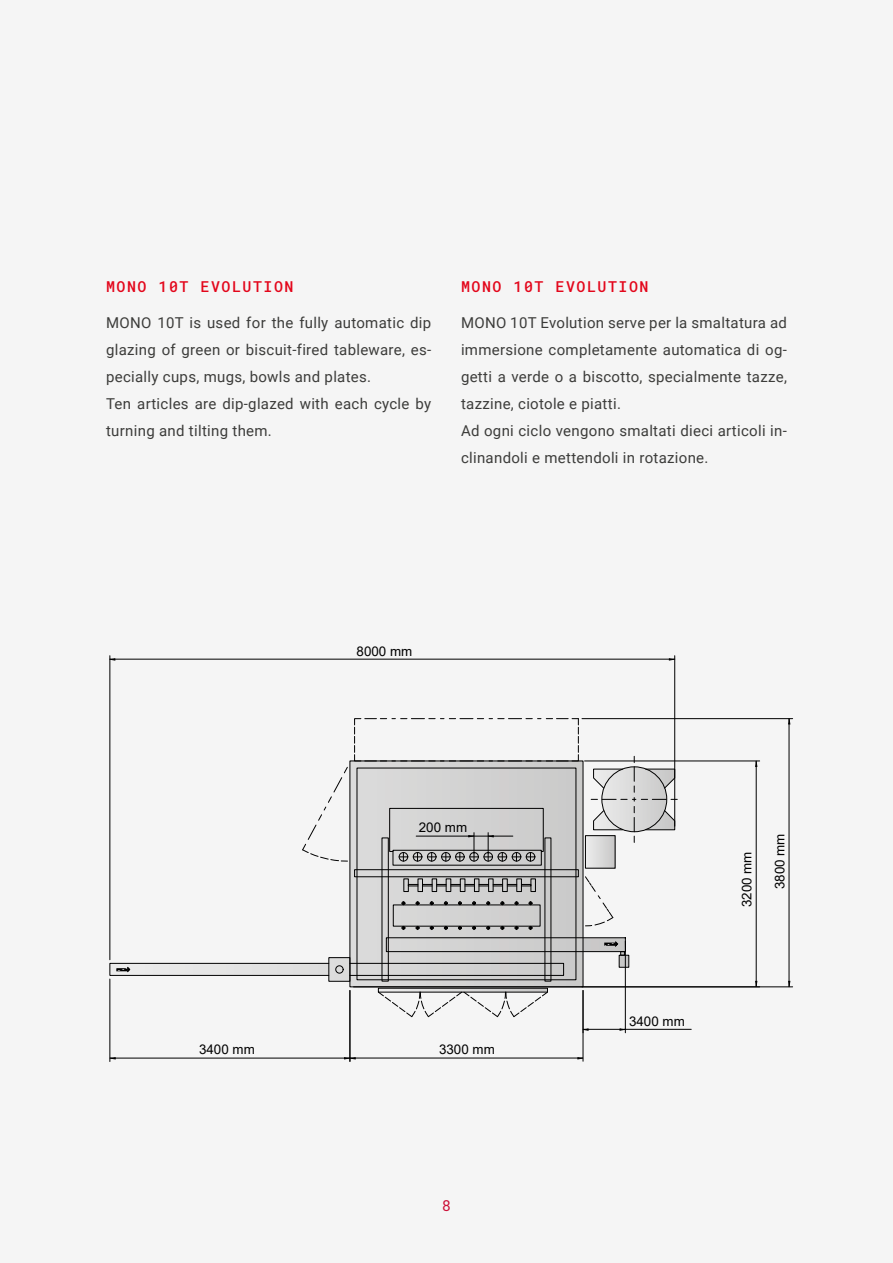
<style>
.page{position:relative;width:893px;height:1263px;background:#f5f5f5}
.page>*{position:absolute;margin:0;border:0;box-sizing:border-box;transform-origin:0 0}
.t1{font:15px/27px "Roboto";letter-spacing:.02em;color:#3c3c3a}
.t2{font:500 15px "Roboto Mono";letter-spacing:.1em;color:#e3061b}
.t3{font:15px "Roboto Mono";color:#cc1139}
.t4{font:13.35px "Arial";color:#000}
</style>
<div class="page">
<svg style="left:109px;top:760px;width:520px;height:226px"></svg>
<svg style="left:587px;top:837px;width:26px;height:29px"></svg>
<div style="left:585px;top:835px;width:30px;height:33px;border:1px solid #000"></div>
<div style="left:110px;top:963px;width:219px;height:13px;border:1px solid #000"></div>
<div style="left:350px;top:963px;width:214px;height:13px;border:1px solid #000"></div>
<svg style="left:302px;top:767px;width:46px;height:95px"></svg>
<svg style="left:585px;top:876px;width:28px;height:50px"></svg>
<svg style="left:378px;top:991px;width:170px;height:26px"></svg>
<div style="left:386px;top:937px;width:240px;height:15px;border:1px solid #000"></div>
<div style="left:619px;top:955px;width:10px;height:12px;border:1px solid #000"></div>
<div style="left:403px;top:878px;width:6px;height:14px;border:1px solid #000"></div>
<div style="left:418px;top:878px;width:5px;height:14px;border:1px solid #000"></div>
<div style="left:432px;top:878px;width:5px;height:14px;border:1px solid #000"></div>
<div style="left:460px;top:878px;width:5px;height:14px;border:1px solid #000"></div>
<div style="left:474px;top:878px;width:5px;height:14px;border:1px solid #000"></div>
<div style="left:488px;top:878px;width:5px;height:14px;border:1px solid #000"></div>
<div style="left:502px;top:878px;width:6px;height:14px;border:1px solid #000"></div>
<div style="left:516px;top:878px;width:6px;height:14px;border:1px solid #000"></div>
<div style="left:531px;top:878px;width:5px;height:14px;border:1px solid #000"></div>
<svg style="left:408px;top:884px;width:123px;height:3px"></svg>
<svg style="left:498px;top:761px;width:34px;height:1px"></svg>
<svg style="left:401px;top:761px;width:91px;height:1px"></svg>
<svg style="left:354px;top:718px;width:41px;height:44px"></svg>
<svg style="left:401px;top:718px;width:91px;height:1px"></svg>
<svg style="left:498px;top:718px;width:34px;height:1px"></svg>
<svg style="left:538px;top:718px;width:41px;height:44px"></svg>
<svg style="left:591px;top:756px;width:86px;height:86px"></svg>
<svg style="left:117px;top:967px;width:13px;height:5px"></svg>
<svg style="left:605px;top:942px;width:20px;height:13px"></svg>
<div style="left:354px;top:869px;width:225px;height:8px;border:1px solid #000"></div>
<div style="left:382px;top:837px;width:7px;height:144px;border:1px solid #000"></div>
<svg style="left:402px;top:901px;width:3px;height:4px"></svg>
<svg style="left:402px;top:926px;width:3px;height:4px"></svg>
<svg style="left:416px;top:901px;width:3px;height:4px"></svg>
<svg style="left:416px;top:926px;width:3px;height:4px"></svg>
<svg style="left:430px;top:901px;width:3px;height:4px"></svg>
<svg style="left:430px;top:926px;width:3px;height:4px"></svg>
<svg style="left:444px;top:901px;width:4px;height:4px"></svg>
<svg style="left:444px;top:926px;width:4px;height:4px"></svg>
<svg style="left:458px;top:901px;width:4px;height:4px"></svg>
<svg style="left:458px;top:926px;width:4px;height:4px"></svg>
<svg style="left:472px;top:901px;width:4px;height:4px"></svg>
<svg style="left:472px;top:926px;width:4px;height:4px"></svg>
<svg style="left:486px;top:901px;width:4px;height:4px"></svg>
<svg style="left:486px;top:926px;width:4px;height:4px"></svg>
<svg style="left:501px;top:901px;width:3px;height:4px"></svg>
<svg style="left:501px;top:926px;width:3px;height:4px"></svg>
<svg style="left:515px;top:901px;width:3px;height:4px"></svg>
<svg style="left:515px;top:926px;width:3px;height:4px"></svg>
<svg style="left:529px;top:901px;width:3px;height:4px"></svg>
<svg style="left:529px;top:926px;width:3px;height:4px"></svg>
<div style="left:328px;top:957px;width:22px;height:24px;border:1px solid #000"></div>
<div style="left:335px;top:965px;width:8px;height:8px;border:1px solid #000;border-radius:50%"></div>
<hr style="left:353px;top:986px;width:407px;height:1px;background:#000">
<hr style="left:584px;top:761px;width:176px;height:1px;background:#000">
<hr style="left:756px;top:761px;width:1px;height:225px;background:#000">
<hr style="left:110px;top:656px;width:1px;height:304px;background:#000">
<hr style="left:674px;top:656px;width:1px;height:170px;background:#000">
<hr style="left:110px;top:659px;width:565px;height:1px;background:#000">
<hr style="left:583px;top:990px;width:1px;height:71px;background:#000">
<hr style="left:350px;top:1058px;width:233px;height:1px;background:#000">
<hr style="left:625px;top:941px;width:1px;height:92px;background:#000">
<hr style="left:583px;top:1029px;width:42px;height:1px;background:#000">
<hr style="left:350px;top:990px;width:1px;height:71px;background:#000">
<hr style="left:110px;top:979px;width:1px;height:82px;background:#000">
<hr style="left:110px;top:1058px;width:240px;height:1px;background:#000">
<hr style="left:582px;top:718px;width:211px;height:1px;background:#000">
<hr style="left:582px;top:986px;width:211px;height:1px;background:#000">
<hr style="left:789px;top:719px;width:1px;height:268px;background:#000">
<svg style="left:344px;top:1057px;width:12px;height:2px"></svg>
<svg style="left:620px;top:1028px;width:6px;height:3px"></svg>
<svg style="left:582px;top:1028px;width:6px;height:3px"></svg>
<hr style="left:625px;top:1029px;width:66px;height:1px;background:#000">
<svg style="left:109px;top:658px;width:6px;height:3px"></svg>
<svg style="left:389px;top:808px;width:155px;height:53px;background:#bababa"></svg>
<p class="t2" style="left:106px;top:276px;width:189px">MONO 10T EVOLUTION</p>
<p class="t1" style="left:106px;top:308px;width:327px">MONO 10T is used for the fully automatic dip glazing of green or biscuit-fired tableware, es&shy;pecially cups, mugs, bowls and plates.<br>Ten articles are dip-glazed with each cycle by turning and tilting them.</p>
<p class="t2" style="left:461px;top:276px;width:189px">MONO 10T EVOLUTION</p>
<p class="t1" style="left:461px;top:308px;width:327px">MONO 10T Evolution serve per la smaltatura ad immersione completamente automatica di og&shy;getti a verde o a biscotto, specialmente tazze, tazzine, ciotole e piatti.<br>Ad ogni ciclo vengono smaltati dieci articoli in&shy;clinandoli e mettendoli in rotazione.</p>
<p class="t4" style="left:357px;top:642px;width:57px">8000 mm</p>
<p class="t4" style="left:419px;top:818px;width:50px">200 mm</p>
<p class="t4" style="left:199px;top:1040px;width:57px">3400 mm</p>
<p class="t4" style="left:439px;top:1040px;width:57px">3300 mm</p>
<p class="t3" style="left:442px;top:1195px;width:10px">8</p>
<p class="t4" style="left:629px;top:1012px;width:57px">3400 mm</p>
<p class="t4" style="left:738px;top:907px;width:57px;rotate:-90deg">3200 mm</p>
<p class="t4" style="left:771px;top:889px;width:57px;rotate:-90deg">3800 mm</p>
</div>
